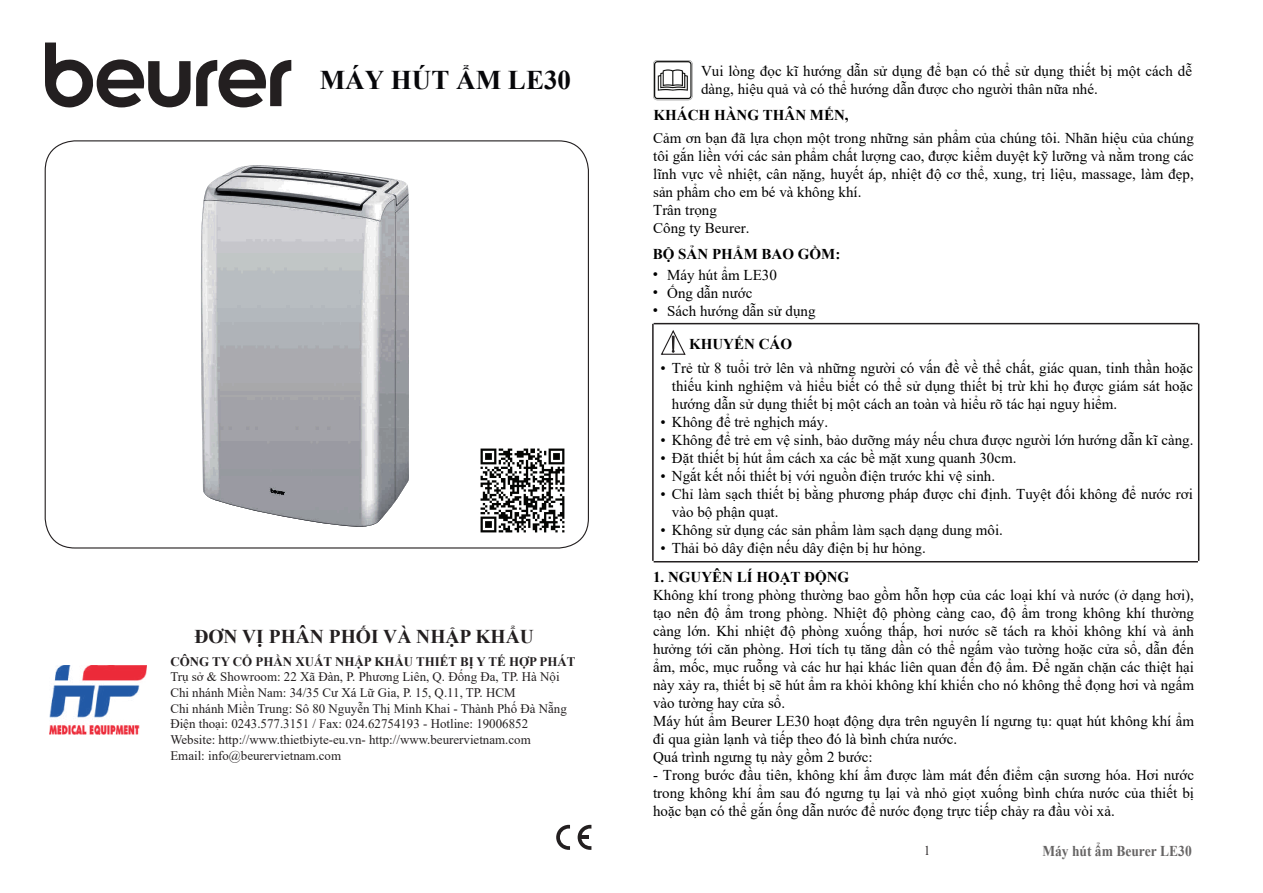
<style>
.page{position:relative;width:1263px;height:893px;background:#fff}
.page>*{position:absolute;margin:0;border:0;box-sizing:border-box;transform-origin:0 0}
.t1{font:700 27px "Times New Roman";color:#07070a}
.t2{font:700 19.5px "Times New Roman";color:#231f20}
.t3{font:15px/18px "Times New Roman";color:#000}
.t4{font:700 15px "Times New Roman";color:#000}
.t5{font:700 15px "Times New Roman";color:#666464;scale:.9 1}
.t6{font:13.35px "Times New Roman";color:#231f20;scale:.89 1}
.t7{font:13.05px/15.6px "Times New Roman";color:#231f20}
.t8{font:700 13.05px "Times New Roman";color:#231f20}
</style>
<div class="page">
<svg style="left:45px;top:43px;width:246px;height:64px"></svg>
<svg style="left:578px;top:825px;width:13px;height:25px"></svg>
<svg style="left:556px;top:825px;width:14px;height:25px"></svg>
<img style="left:201px;top:165px;width:208px;height:362px">
<img style="left:480px;top:448px;width:85px;height:85px">
<img style="left:50px;top:665px;width:96px;height:70px">
<hr style="left:654px;top:323px;width:544px;height:1px;background:#231f20">
<svg style="left:660px;top:330px;width:26px;height:25px"></svg>
<img style="left:653px;top:61px;width:40px;height:40px">
<hr style="left:652px;top:324px;width:1px;height:237px;background:#231f20">
<hr style="left:1198px;top:324px;width:1px;height:237px;background:#231f20">
<hr style="left:654px;top:561px;width:544px;height:1px;background:#231f20">
<h1 class="t1" style="left:320px;top:61px;width:253px">MÁY HÚT ẨM LE30</h1>
<h2 class="t2" style="left:194px;top:622px;width:341px">ĐƠN VỊ PHÂN PHỐI VÀ NHẬP KHẨU</h2>
<p class="t8" style="left:170px;top:652px;width:407px">CÔNG TY CỔ PHẦN XUẤT NHẬP KHẨU THIẾT BỊ Y TẾ HỢP PHÁT</p>
<p class="t7" style="left:170px;top:669px;width:398px">Trụ sở &amp; Showroom: 22 Xã Đàn, P. Phương Liên, Q. Đống Đa, TP. Hà Nội Chi nhánh Miền Nam: 34/35 Cư Xá Lữ Gia, P. 15, Q.11, TP. HCM<br>Chi nhánh Miền Trung: Sô 80 Nguyễn Thị Minh Khai - Thành Phố Đà Nẵng Điện thoại: 0243.577.3151 / Fax: 024.62754193 - Hotline: 19006852<br>Website: http://www.thietbiyte-eu.vn- http://www.beurervietnam.com Email: info@beurervietnam.com</p>
<p class="t3" style="left:701px;top:61px;width:492px">Vui lòng đọc kĩ hướng dẫn sử dụng để bạn có thể sử dụng thiết bị một cách dễ dàng, hiệu quả và có thể hướng dẫn được cho người thân nữa nhé.</p>
<p class="t4" style="left:654px;top:104px;width:196px">KHÁCH HÀNG THÂN MẾN,</p>
<p class="t3" style="left:653px;top:129px;width:542px">Cảm ơn bạn đã lựa chọn một trong những sản phẩm của chúng tôi. Nhãn hiệu của chúng tôi gắn liền với các sản phẩm chất lượng cao, được kiểm duyệt kỹ lưỡng và nằm trong các lĩnh vực về nhiệt, cân nặng, huyết áp, nhiệt độ cơ thể, xung, trị liệu, massage, làm đẹp, sản phẩm cho em bé và không khí.<br>Trân trọng<br>Công ty Beurer.</p>
<p class="t4" style="left:653px;top:243px;width:189px">BỘ SẢN PHẨM BAO GỒM:</p>
<p class="t3" style="left:653px;top:265px;width:7px;text-align:justify">• • •</p>
<p class="t3" style="left:667px;top:265px;width:150px">Máy hút ẩm LE30<br>Ống dẫn nước<br>Sách hướng dẫn sử dụng</p>
<p class="t4" style="left:689px;top:333px;width:104px">KHUYẾN CÁO</p>
<p class="t3" style="left:660px;top:358px;width:534px">• Trẻ từ 8 tuổi trở lên và những người có vấn đề về thể chất, giác quan, tinh thần hoặc</p>
<p class="t3" style="left:660px;top:412px;width:169px">• Không để trẻ nghịch máy.</p>
<p class="t3" style="left:660px;top:430px;width:535px">• Không để trẻ em vệ sinh, bảo dưỡng máy nếu chưa được người lớn hướng dẫn kĩ càng.</p>
<p class="t3" style="left:660px;top:448px;width:358px">• Đặt thiết bị hút ẩm cách xa các bề mặt xung quanh 30cm.</p>
<p class="t3" style="left:660px;top:466px;width:336px">• Ngắt kết nối thiết bị với nguồn điện trước khi vệ sinh.</p>
<p class="t3" style="left:660px;top:484px;width:534px">• Chỉ làm sạch thiết bị bằng phương pháp được chỉ định. Tuyệt đối không để nước rơi</p>
<p class="t3" style="left:660px;top:520px;width:344px">• Không sử dụng các sản phẩm làm sạch dạng dung môi.</p>
<p class="t3" style="left:660px;top:538px;width:267px">• Thải bỏ dây điện nếu dây điện bị hư hỏng.</p>
<p class="t3" style="left:672px;top:376px;width:523px">thiếu kinh nghiệm và hiểu biết có thể sử dụng thiết bị trừ khi họ được giám sát hoặc hướng dẫn sử dụng thiết bị một cách an toàn và hiểu rõ tác hại nguy hiểm.</p>
<p class="t3" style="left:672px;top:502px;width:108px">vào bộ phận quạt.</p>
<p class="t4" style="left:653px;top:566px;width:198px">1. NGUYÊN LÍ HOẠT ĐỘNG</p>
<p class="t3" style="left:653px;top:586px;width:542px">Không khí trong phòng thường bao gồm hỗn hợp của các loại khí và nước (ở dạng hơi), tạo nên độ ẩm trong phòng. Nhiệt độ phòng càng cao, độ ẩm trong không khí thường càng lớn. Khi nhiệt độ phòng xuống thấp, hơi nước sẽ tách ra khỏi không khí và ảnh hưởng tới căn phòng. Hơi tích tụ tăng dần có thể ngấm vào tường hoặc cửa sổ, dẫn đến ẩm, mốc, mục ruỗng và các hư hại khác liên quan đến độ ẩm. Để ngăn chặn các thiệt hại này xảy ra, thiết bị sẽ hút ẩm ra khỏi không khí khiến cho nó không thể đọng hơi và ngấm vào tường hay cửa sổ.<br>Máy hút ẩm Beurer LE30 hoạt động dựa trên nguyên lí ngưng tụ: quạt hút không khí ẩm đi qua giàn lạnh và tiếp theo đó là bình chứa nước.<br>Quá trình ngưng tụ này gồm 2 bước:</p>
<p class="t3" style="left:653px;top:766px;width:542px;text-align:justify">- Trong bước đầu tiên, không khí ẩm được làm mát đến điểm cận sương hóa. Hơi nước trong không khí ẩm sau đó ngưng tụ lại và nhỏ giọt xuống bình chứa nước của thiết bị hoặc bạn có thể gắn ống dẫn nước để nước đọng trực tiếp chảy ra đầu vòi xả.</p>
<p class="t6" style="left:924px;top:841px;width:8px">1</p>
<p class="t5" style="left:1042px;top:840px;width:167px">Máy hút ẩm Beurer LE30</p>
</div>
